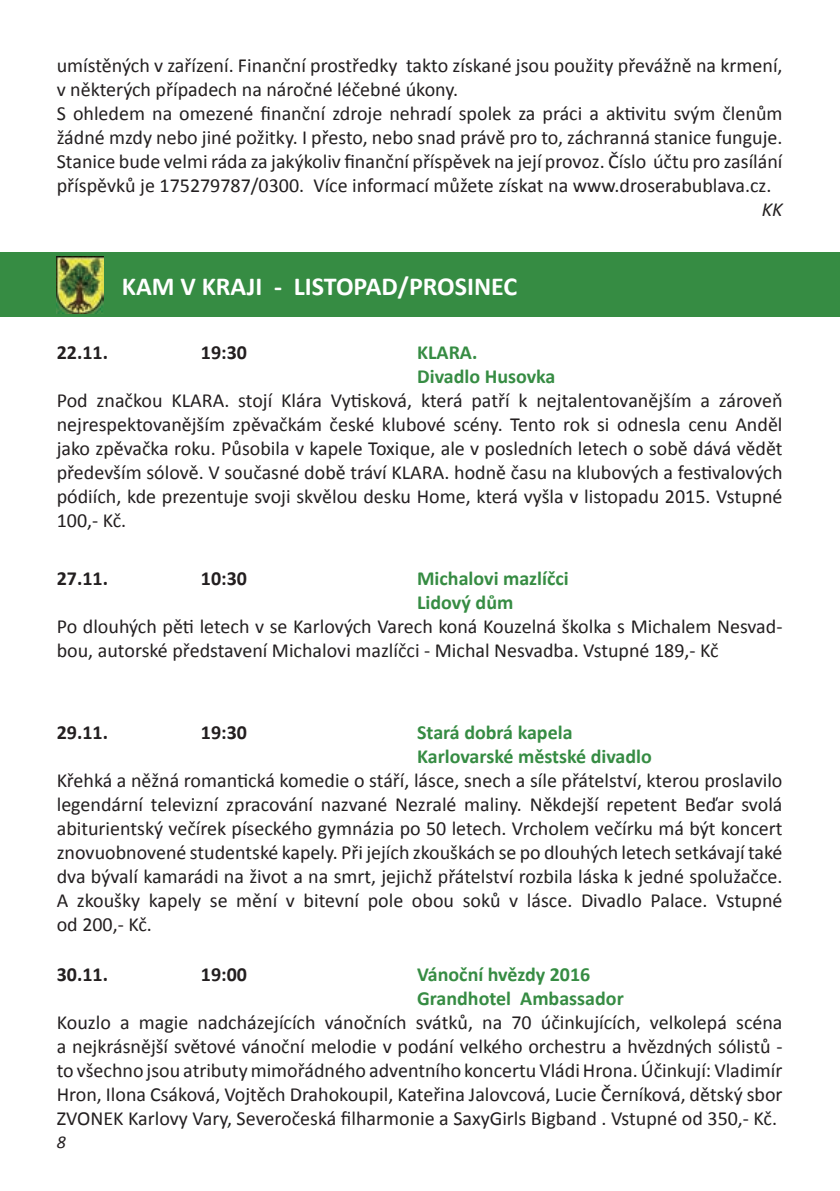
<style>
.page{position:relative;width:840px;height:1191px;background:#fff}
.page>*{position:absolute;margin:0;border:0;box-sizing:border-box;transform-origin:0 0}
.t1{font:700 26px "Calibri";color:#fff}
.t2{font:20px/24px "Calibri";color:#231f20;text-align:justify}
.t3{font:700 20px/24px "Calibri";color:#368c43}
.t4{font:700 20px "Calibri";color:#231f20}
.t5{font:italic 20px "Calibri";color:#231f20}
.t6{font:italic 18px "Calibri";color:#231f20}
</style>
<div class="page">
<div style="left:0;top:252px;width:839px;height:65px;background:#368c43"></div>
<img style="left:56px;top:257px;width:47px;height:56px">
<p class="t2" style="left:57px;top:53px;width:727px;text-align:left">umístěných v zařízení. Finanční prostředky takto získané jsou použity převážně na krmení, v některých případech na náročné léčebné úkony.<br>S ohledem na omezené finanční zdroje nehradí spolek za práci a aktivitu svým členům žádné mzdy nebo jiné požitky. I přesto, nebo snad právě pro to, záchranná stanice funguje.<br>Stanice bude velmi ráda za jakýkoliv finanční příspěvek na její provoz. Číslo účtu pro zasílání příspěvků je 175279787/0300. Více informací můžete získat na www.droserabublava.cz.</p>
<p class="t5" style="left:761px;top:195px;width:22px">KK</p>
<h1 class="t1" style="left:122px;top:270px;width:397px">KAM V KRAJI - LISTOPAD/PROSINEC</h1>
<p class="t4" style="left:57px;top:339px;width:53px">22.11.</p>
<p class="t4" style="left:201px;top:339px;width:48px">19:30</p>
<p class="t3" style="left:417px;top:340px;width:140px">KLARA.<br>Divadlo Husovka</p>
<p class="t2" style="left:57px;top:388px;width:726px">Pod značkou KLARA. stojí Klára Vytisková, která patří k nejtalentovanějším a zároveň nejrespektovanějším zpěvačkám české klubové scény. Tento rok si odnesla cenu Anděl jako zpěvačka roku. Působila v kapele Toxique, ale v posledních letech o sobě dává vědět především sólově. V současné době tráví KLARA. hodně času na klubových a festivalových pódiích, kde prezentuje svoji skvělou desku Home, která vyšla v listopadu 2015. Vstupné 100,- Kč.</p>
<p class="t4" style="left:57px;top:565px;width:53px">27.11.</p>
<p class="t4" style="left:201px;top:565px;width:48px">10:30</p>
<p class="t3" style="left:417px;top:566px;width:153px">Michalovi mazlíčci<br>Lidový dům</p>
<p class="t2" style="left:57px;top:614px;width:726px">Po dlouhých pěti letech v se Karlových Varech koná Kouzelná školka s Michalem Nesvad&shy;bou, autorské představení Michalovi mazlíčci - Michal Nesvadba. Vstupné 189,- Kč</p>
<p class="t4" style="left:57px;top:719px;width:53px">29.11.</p>
<p class="t4" style="left:201px;top:719px;width:48px">19:30</p>
<p class="t3" style="left:417px;top:720px;width:236px">Stará dobrá kapela<br>Karlovarské městské divadlo</p>
<p class="t2" style="left:57px;top:768px;width:727px">Křehká a něžná romantická komedie o stáří, lásce, snech a síle přátelství, kterou proslavilo legendární televizní zpracování nazvané Nezralé maliny. Někdejší repetent Beďar svolá abiturientský večírek píseckého gymnázia po 50 letech. Vrcholem večírku má být koncert znovuobnovené studentské kapely. Při jejích zkouškách se po dlouhých letech setkávají také dva bývalí kamarádi na život a na smrt, jejichž přátelství rozbila láska k jedné spolužačce.<br>A zkoušky kapely se mění v bitevní pole obou soků v lásce. Divadlo Palace. Vstupné od 200,- Kč.</p>
<p class="t4" style="left:57px;top:961px;width:53px">30.11.</p>
<p class="t4" style="left:201px;top:961px;width:48px">19:00</p>
<p class="t3" style="left:417px;top:962px;width:208px">Vánoční hvězdy 2016<br>Grandhotel Ambassador</p>
<p class="t2" style="left:57px;top:1010px;width:727px">Kouzlo a magie nadcházejících vánočních svátků, na 70 účinkujících, velkolepá scéna a nejkrásnější světové vánoční melodie v podání velkého orchestru a hvězdných sólistů - to všechno jsou atributy mimořádného adventního koncertu Vládi Hrona. Účinkují: Vladimír Hron, Ilona Csáková, Vojtěch Drahokoupil, Kateřina Jalovcová, Lucie Černíková, dětský sbor ZVONEK Karlovy Vary, Severočeská filharmonie a SaxyGirls Bigband . Vstupné od 350,- Kč.</p>
<p class="t6" style="left:57px;top:1129px;width:11px">8</p>
</div>
